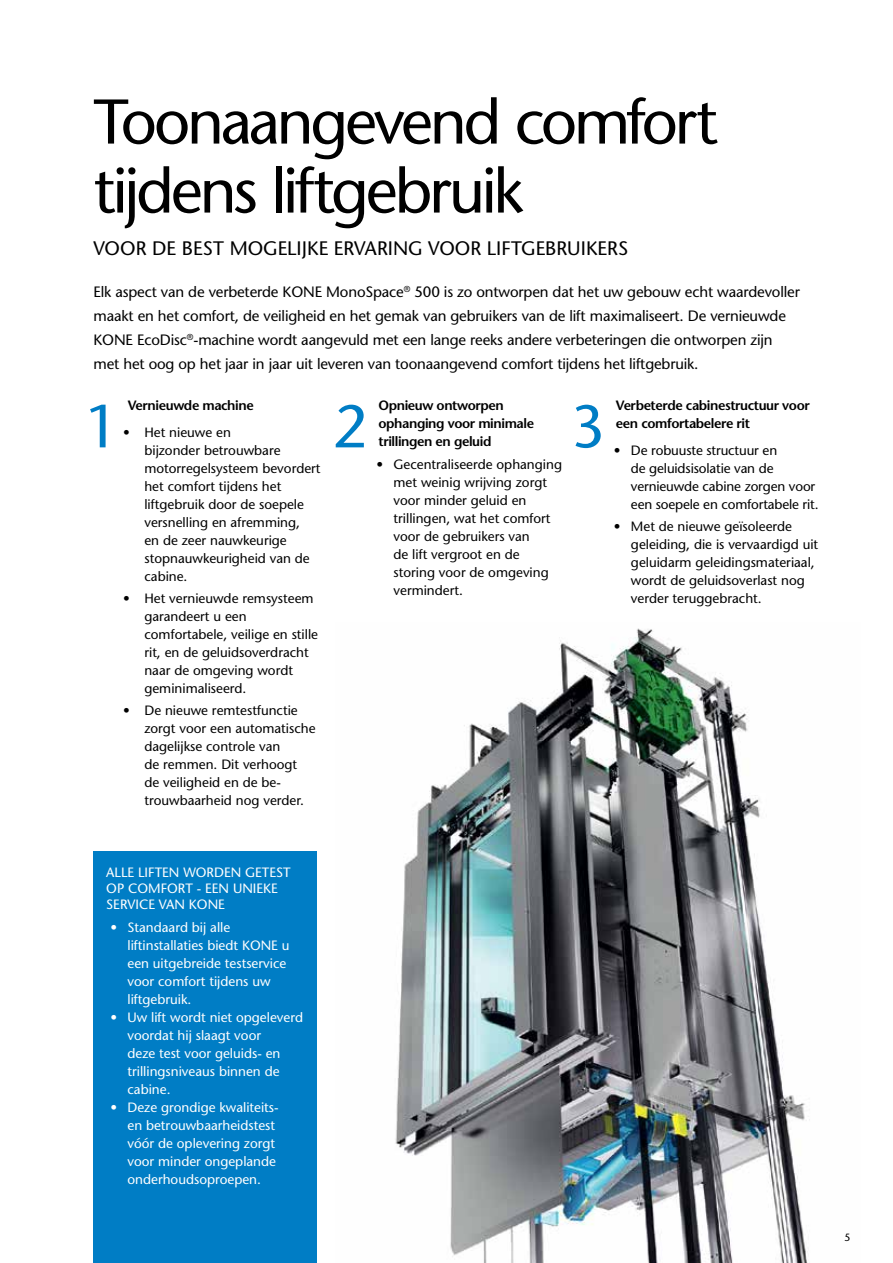
<style>
.page{position:relative;width:893px;height:1263px;background:#fff}
.page>*{position:absolute;margin:0;border:0;box-sizing:border-box;transform-origin:0 0}
.t1{font:63px/69px "Stone Sans";letter-spacing:-.05em;color:#000}
.t2{font:60px "Stone Sans";color:#007dc5}
.t3{font:19.5px "Stone Sans";color:#000}
.t4{font:15px/24px "Stone Sans";letter-spacing:-.01em;color:#000}
.t5{font:13.5px/18px "Stone Sans";color:#000}
.t6{font:13.5px/18px "Stone Sans";color:#fff}
.t7{font:600 13.5px/18px "Stone Sans";letter-spacing:-.03em;color:#000}
.t8{font:10.5px "Stone Sans";color:#000}
</style>
<div class="page">
<div style="left:94px;top:851px;width:223px;height:412px;background:#007dc5"></div>
<img style="left:395px;top:628px;width:415px;height:635px">
<h1 class="t1" style="left:94px;top:87px;width:626px">Toonaangevend comfort tijdens liftgebruik</h1>
<h3 class="t3" style="left:94px;top:236px;width:536px">VOOR DE BEST MOGELIJKE ERVARING VOOR LIFTGEBRUIKERS</h3>
<p class="t4" style="left:94px;top:279px;width:708px">Elk aspect van de verbeterde KONE MonoSpace<sup>®</sup> 500 is zo ontworpen dat het uw gebouw echt waardevoller maakt en het comfort, de veiligheid en het gemak van gebruikers van de lift maximaliseert. De vernieuwde KONE EcoDisc<sup>®</sup>-machine wordt aangevuld met een lange reeks andere verbeteringen die ontworpen zijn met het oog op het jaar in jaar uit leveren van toonaangevend comfort tijdens het liftgebruik.</p>
<h2 class="t2" style="left:333px;top:390px;width:36px">2</h2>
<h2 class="t2" style="left:570px;top:390px;width:36px">3</h2>
<h2 class="t2" style="left:85px;top:390px;width:36px">1</h2>
<p class="t7" style="left:128px;top:397px;width:127px">Vernieuwde machine</p>
<p class="t7" style="left:616px;top:397px;width:195px">Verbeterde cabinestructuur voor een comfortabelere rit</p>
<p class="t5" style="left:631px;top:441px;width:189px;text-indent:-17px">• De robuuste structuur en<br>de geluidsisolatie van de vernieuwde cabine zorgen voor een soepele en comfortabele rit.</p>
<p class="t5" style="left:631px;top:517px;width:189px;text-indent:-17px">• Met de nieuwe geïsoleerde geleiding, die is vervaardigd uit geluidarm geleidingsmateriaal, wordt de geluidsoverlast nog verder teruggebracht.</p>
<p class="t7" style="left:379px;top:397px;width:157px">Opnieuw ontworpen ophanging voor minimale trillingen en geluid</p>
<p class="t5" style="left:394px;top:455px;width:170px;text-indent:-17px">• Gecentraliseerde ophanging met weinig wrijving zorgt voor minder geluid en trillingen, wat het comfort voor de gebruikers van<br>de lift vergroot en de storing voor de omgeving vermindert.</p>
<p class="t5" style="left:144px;top:423px;width:178px;text-indent:-21px">• Het nieuwe en<br>bijzonder betrouwbare motorregelsysteem bevordert het comfort tijdens het liftgebruik door de soepele versnelling en afremming,<br>en de zeer nauwkeurige stopnauwkeurigheid van de cabine.</p>
<p class="t5" style="left:144px;top:589px;width:175px;text-indent:-21px">• Het vernieuwde remsysteem garandeert u een comfortabele, veilige en stille rit, en de geluidsoverdracht naar de omgeving wordt geminimaliseerd.</p>
<p class="t5" style="left:144px;top:702px;width:173px;text-indent:-21px">• De nieuwe remtestfunctie zorgt voor een automatische dagelijkse controle van<br>de remmen. Dit verhoogt<br>de veiligheid en de be&shy;trouwbaarheid nog verder.</p>
<p class="t6" style="left:106px;top:864px;width:186px;line-height:16.2px">ALLE LIFTEN WORDEN GETEST<br>OP COMFORT - EEN UNIEKE<br>SERVICE VAN KONE</p>
<p class="t6" style="left:127px;top:918px;width:164px;text-indent:-17px">• Standaard bij alle liftinstallaties biedt KONE u een uitgebreide testservice voor comfort tijdens uw liftgebruik.</p>
<p class="t6" style="left:127px;top:1008px;width:177px;text-indent:-17px">• Uw lift wordt niet opgeleverd voordat hij slaagt voor<br>deze test voor geluids- en trillingsniveaus binnen de cabine.</p>
<p class="t6" style="left:127px;top:1098px;width:153px;text-indent:-17px">• Deze grondige kwaliteits&shy;en betrouwbaarheidstest vóór de oplevering zorgt voor minder ongeplande onderhoudsoproepen.</p>
<p class="t8" style="left:844px;top:1230px;width:8px">5</p>
</div>
